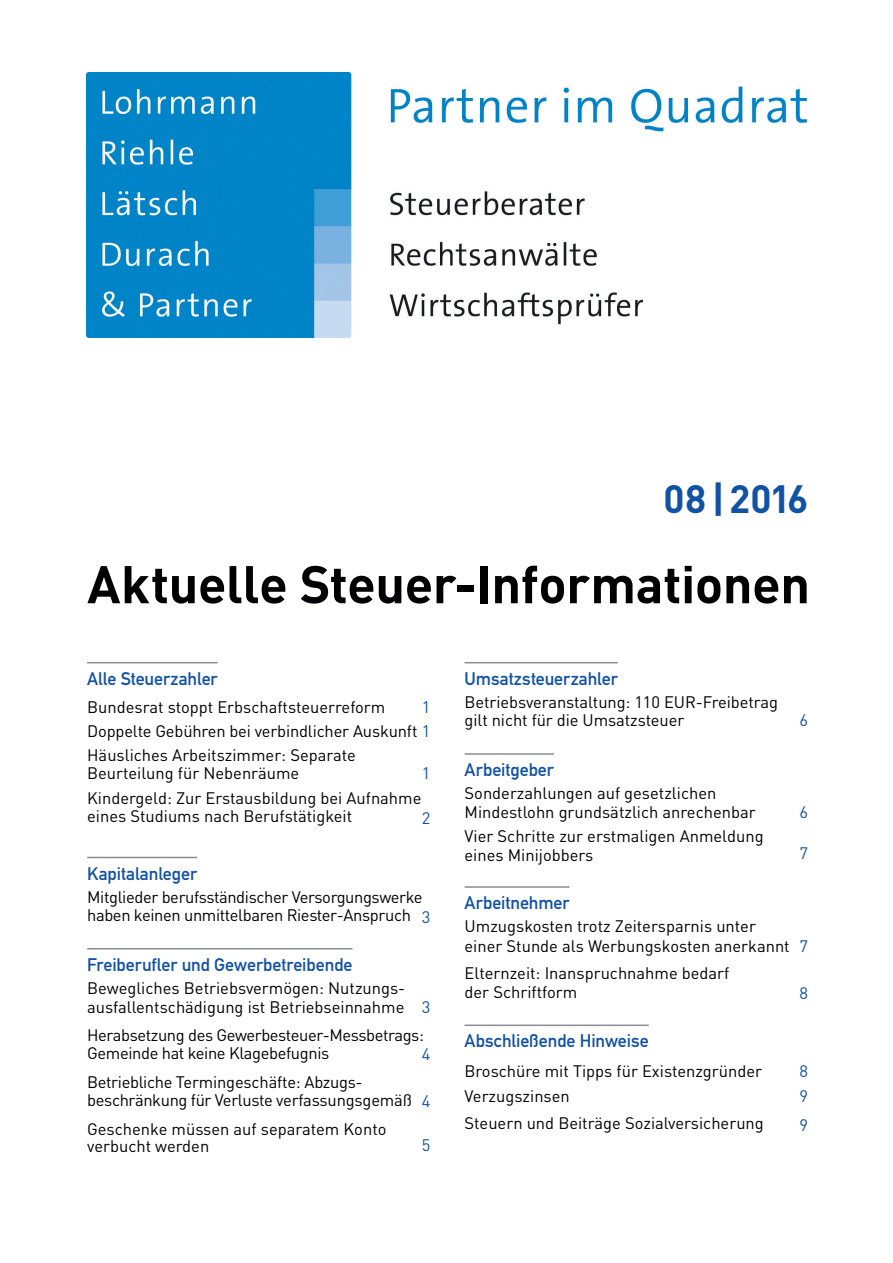
<style>
.page{position:relative;width:893px;height:1263px;background:#fff}
.page>*{position:absolute;margin:0;border:0;box-sizing:border-box;transform-origin:0 0}
.t1{font:700 52.2px "DIN Pro";letter-spacing:-.01em;color:#000002}
.t2{font:700 39px "DIN Pro";color:#1252a4}
.t3{font:18px "DIN Mittelschrift Std";letter-spacing:-.005em;color:#1252a4}
.t4{font:16.5px/18.8px "DIN Pro";color:#000002}
.t5{font:16.5px/18.8px "DIN Pro";letter-spacing:-.025em;color:#000002}
.t6{font:16.5px/18px "DIN Pro";letter-spacing:-.02em;color:#000002}
.t7{font:16.5px "DIN Pro";color:#1252a4}
.s1{color:#1252a4}
</style>
<div class="page">
<img style="left:86px;top:73px;width:720px;height:265px">
<hr style="left:87px;top:662px;width:131px;height:1px;background:#898d91">
<hr style="left:87px;top:857px;width:110px;height:1px;background:#898d91">
<hr style="left:87px;top:948px;width:266px;height:1px;background:#898d91">
<hr style="left:465px;top:662px;width:153px;height:1px;background:#898d91">
<hr style="left:465px;top:753px;width:89px;height:2px;background:#898d91">
<hr style="left:465px;top:886px;width:104px;height:2px;background:#898d91">
<hr style="left:465px;top:1024px;width:184px;height:2px;background:#898d91">
<h2 class="t2" style="left:664px;top:473px;width:146px">08|2016</h2>
<h1 class="t1" style="left:87px;top:549px;width:724px">Aktuelle Steuer-Informationen</h1>
<p class="t3" style="left:87px;top:668px;width:132px">Alle Steuerzahler</p>
<p class="t4" style="left:87px;top:697px;width:300px">Bundesrat stoppt Erbschaftsteuerreform</p>
<p class="t4" style="left:87px;top:694px;width:345px;line-height:24.2px;text-align:justify;text-indent:335px"><span class="s1">1<br></span>Doppelte Gebühren bei verbindlicher Auskunft <span class="s1">1<br></span>Häusliches Arbeitszimmer: Separate</p>
<p class="t4" style="left:87px;top:763px;width:214px">Beurteilung für Nebenräume</p>
<p class="t7" style="left:422px;top:762px;width:10px">1</p>
<p class="t4" style="left:87px;top:788px;width:336px">Kindergeld: Zur Erstausbildung bei Aufnahme eines Studiums nach Berufstätigkeit</p>
<p class="t7" style="left:422px;top:807px;width:10px">2</p>
<p class="t3" style="left:87px;top:863px;width:111px">Kapitalanleger</p>
<p class="t5" style="left:87px;top:886px;width:345px">Mitglieder berufsständischer Versorgungswerke haben keinen unmittelbaren Riester-Anspruch <span class="s1">3</span></p>
<p class="t3" style="left:87px;top:954px;width:267px">Freiberufler und Gewerbetreibende</p>
<p class="t4" style="left:87px;top:977px;width:345px;line-height:19.5px">Bewegliches Betriebsvermögen: Nutzungs&shy;ausfallentschädigung ist Betriebseinnahme <span class="s1">3</span></p>
<p class="t5" style="left:87px;top:1025px;width:338px;line-height:18px">Herabsetzung des Gewerbesteuer-Messbetrags:<br>Gemeinde hat keine Klagebefugnis</p>
<p class="t7" style="left:422px;top:1043px;width:10px">4</p>
<p class="t6" style="left:87px;top:1072px;width:345px">Betriebliche Termingeschäfte: Abzugs&shy;beschränkung für Verluste verfassungsgemäß <span class="s1">4</span></p>
<p class="t4" style="left:87px;top:1119px;width:301px;line-height:17.2px">Geschenke müssen auf separatem Konto verbucht werden</p>
<p class="t7" style="left:422px;top:1133px;width:10px">5</p>
<p class="t3" style="left:465px;top:668px;width:155px">Umsatzsteuerzahler</p>
<p class="t4" style="left:465px;top:692px;width:315px">Betriebsveranstaltung: 110 EUR-Freibetrag gilt nicht für die Umsatzsteuer</p>
<p class="t3" style="left:465px;top:759px;width:91px">Arbeitgeber</p>
<p class="t4" style="left:465px;top:783px;width:293px">Sonderzahlungen auf gesetzlichen<br>Mindestlohn grundsätzlich anrechenbar</p>
<p class="t4" style="left:465px;top:826px;width:301px">Vier Schritte zur erstmaligen Anmeldung eines Minijobbers</p>
<p class="t7" style="left:799px;top:709px;width:10px">6</p>
<p class="t7" style="left:799px;top:800px;width:10px">6</p>
<p class="t7" style="left:799px;top:842px;width:10px">7</p>
<p class="t3" style="left:465px;top:892px;width:106px">Arbeitnehmer</p>
<p class="t4" style="left:465px;top:916px;width:345px;line-height:19.5px">Umzugskosten trotz Zeitersparnis unter<br>einer Stunde als Werbungskosten anerkannt <span class="s1">7</span></p>
<p class="t4" style="left:465px;top:963px;width:266px">Elternzeit: Inanspruchnahme bedarf der Schriftform</p>
<p class="t7" style="left:799px;top:982px;width:10px">8</p>
<p class="t3" style="left:465px;top:1030px;width:186px">Abschließende Hinweise</p>
<p class="t4" style="left:465px;top:1061px;width:299px">Broschüre mit Tipps für Existenzgründer</p>
<p class="t7" style="left:799px;top:1060px;width:10px">8</p>
<p class="t4" style="left:465px;top:1086px;width:107px">Verzugszinsen</p>
<p class="t7" style="left:799px;top:1085px;width:10px">9</p>
<p class="t4" style="left:465px;top:1113px;width:301px">Steuern und Beiträge Sozialversicherung</p>
<p class="t7" style="left:799px;top:1113px;width:10px">9</p>
</div>
